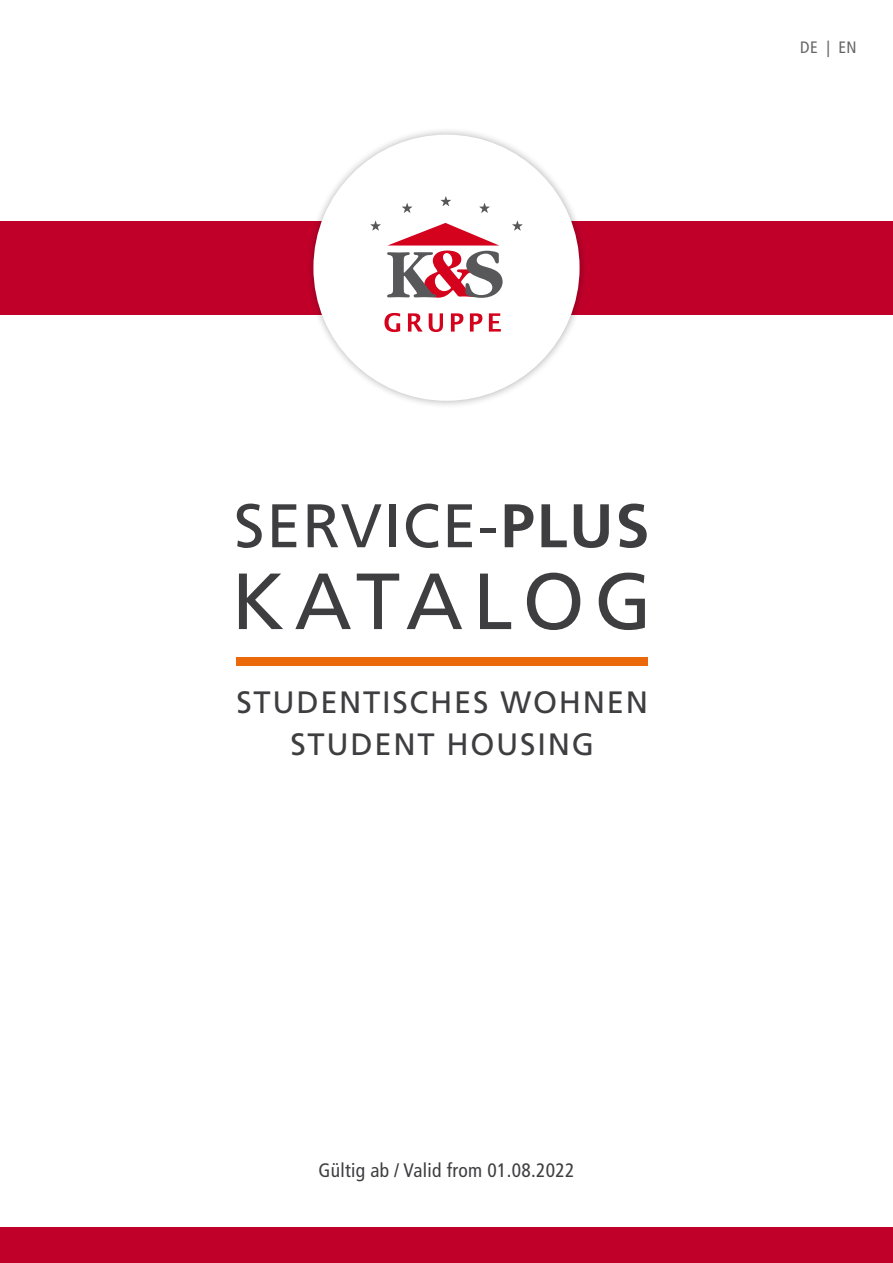
<style>
.page{position:relative;width:893px;height:1263px;background:#fff}
.page>*{position:absolute;margin:0;border:0;box-sizing:border-box;transform-origin:0 0}
.t1{font:79.5px "Frutiger";letter-spacing:.125em;color:#3e3d40}
.t2{font:61.5px "Frutiger";letter-spacing:.03em;color:#3e3d40}
.t3{font:30.9px/42.6px "Frutiger";letter-spacing:.055em;color:#3e3d40;text-align:center}
.t4{font:condensed 19.5px "Frutiger";letter-spacing:.015em;color:#3e3d40}
.t5{font:condensed 16.5px "Frutiger";color:#636563}
.s1{font-weight:700}
</style>
<div class="page">
<div style="left:0;top:1228px;width:893px;height:35px;background:#c1002a"></div>
<div style="left:0;top:221px;width:893px;height:93px;background:#c1002a"></div>
<div style="left:305px;top:127px;width:283px;height:282px;background:#000;opacity:.3"></div>
<div style="left:318px;top:139px;width:257px;height:257px;background:#fff;border-radius:50%"></div>
<div style="left:313px;top:135px;width:267px;height:266px;border:9px solid #fff;border-radius:50%"></div>
<svg style="left:387px;top:223px;width:116px;height:75px"></svg>
<svg style="left:370px;top:221px;width:11px;height:10px"></svg>
<svg style="left:402px;top:203px;width:10px;height:10px"></svg>
<svg style="left:441px;top:196px;width:10px;height:10px"></svg>
<svg style="left:479px;top:203px;width:11px;height:10px"></svg>
<svg style="left:512px;top:221px;width:10px;height:10px"></svg>
<svg style="left:384px;top:313px;width:16px;height:19px"></svg>
<svg style="left:408px;top:313px;width:15px;height:19px"></svg>
<svg style="left:429px;top:313px;width:14px;height:19px"></svg>
<svg style="left:451px;top:313px;width:12px;height:19px"></svg>
<svg style="left:470px;top:313px;width:12px;height:19px"></svg>
<svg style="left:489px;top:313px;width:12px;height:19px"></svg>
<div style="left:236px;top:657px;width:412px;height:8px;background:#eb690b"></div>
<p class="t5" style="left:800px;top:38px;width:58px">DE | EN</p>
<h2 class="t2" style="left:234px;top:490px;width:417px">SERVICE-<span class="s1">PLUS</span></h2>
<h1 class="t1" style="left:231px;top:555px;width:422px">KATALOG</h1>
<p class="t3" style="left:236px;top:680px;width:413px">STUDENTISCHES WOHNEN<br>STUDENT HOUSING</p>
<p class="t4" style="left:318px;top:1159px;width:258px">Gültig ab / Valid from 01.08.2022</p>
</div>
